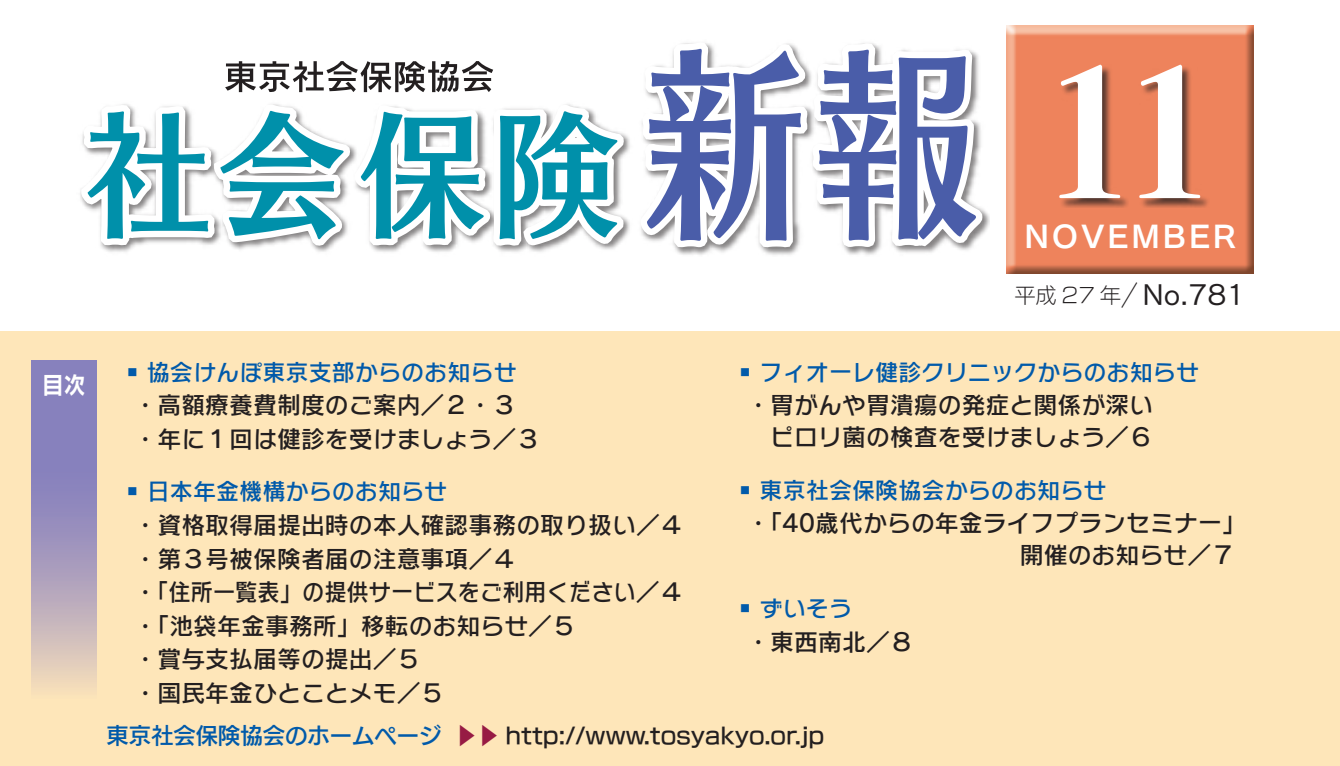
<style>
.page{position:relative;width:1340px;height:766px;background:#fff}
.page>*{position:absolute;margin:0;border:0;box-sizing:border-box;transform-origin:0 0}
.t1{font:175.5px "Matisse V Pro B";color:#fff}
.t2{font:30.38px "New Cezanne Pro DB";letter-spacing:.1em;color:#fff}
.t3{font:27px "New Cezanne Pro M";color:#231f20}
.t4{font:23.85px/33.5px "Rodin NTLG Pro DB";color:#231f20}
.t5{font:23.18px "Rodin NTLG Pro DB";color:#015aaa}
.t6{font:22.28px "New Rodin Pro DB";color:#231f20}
.s1{font-family:"Rodin NTLG Pro B";font-size:23.85px;color:#fff}
.s2{font-size:28.8px}
.s3{font-family:"New Rodin Pro L";font-size:20.7px}
.s4{font-family:"New Rodin Pro L";font-size:28.8px}
.s5{color:#015aaa}
.s6{color:#971b44}
</style>
<div class="page">
<img style="left:1006px;top:26px;width:247px;height:247px">
<div style="left:0;top:332px;width:1339px;height:433px;background:#fee6b9"></div>
<svg style="left:31px;top:360px;width:65px;height:327px;background:#a499bc"></svg>
<div style="left:1059px;top:64px;width:150px;height:144px;background:#231f20;opacity:.75"></div>
<svg style="left:80px;top:43px;width:908px;height:212px"></svg>
<h1 class="t1" style="left:1031px;top:19px;width:197px">11</h1>
<p class="t2" style="left:1024px;top:210px;width:213px">NOVEMBER</p>
<p class="t5" style="left:42px;top:356px;width:476px"><span class="s1">目次</span> <span class="s2">▪</span>協会けんぽ東京支部からのお知らせ</p>
<p class="t4" style="left:133px;top:387px;width:408px">・高額療養費制度のご案内／２・３・年に１回は健診を受けましょう／３</p>
<p class="t5" style="left:118px;top:476px;width:331px"><span class="s2">▪</span>日本年金機構からのお知らせ</p>
<p class="t4" style="left:133px;top:507px;width:552px">・資格取得届提出時の本人確認事務の取り扱い／４・第３号被保険者届の注意事項／４<br>・「住所一覧表」の提供サービスをご利用ください／４・「池袋年金事務所」移転のお知らせ／５<br>・賞与支払届等の提出／５<br>・国民年金ひとことメモ／５</p>
<p class="t3" style="left:1015px;top:271px;width:232px"><span class="s3">平成 27 年</span><span class="s4">／</span> No.781</p>
<p class="t5" style="left:731px;top:356px;width:469px"><span class="s2">▪</span>フィオーレ健診クリニックからのお知らせ</p>
<p class="t4" style="left:746px;top:388px;width:408px;line-height:31.9px;text-align:right">・胃がんや胃潰瘍の発症と関係が深いピロリ菌の検査を受けましょう／６</p>
<p class="t5" style="left:731px;top:474px;width:377px"><span class="s2">▪</span>東京社会保険協会からのお知らせ</p>
<p class="t4" style="left:1019px;top:507px;width:228px;line-height:31.1px;text-indent:-273px">・「40歳代からの年金ライフプランセミナー」開催のお知らせ／７</p>
<p class="t5" style="left:731px;top:592px;width:123px"><span class="s2">▪</span>ずいそう</p>
<p class="t4" style="left:746px;top:623px;width:169px">・東西南北／８</p>
<p class="t6" style="left:106px;top:716px;width:719px"><span class="s5">東京社会保険協会のホームページ</span> <span class="s6">▶▶</span> http://www.tosyakyo.or.jp</p>
</div>
